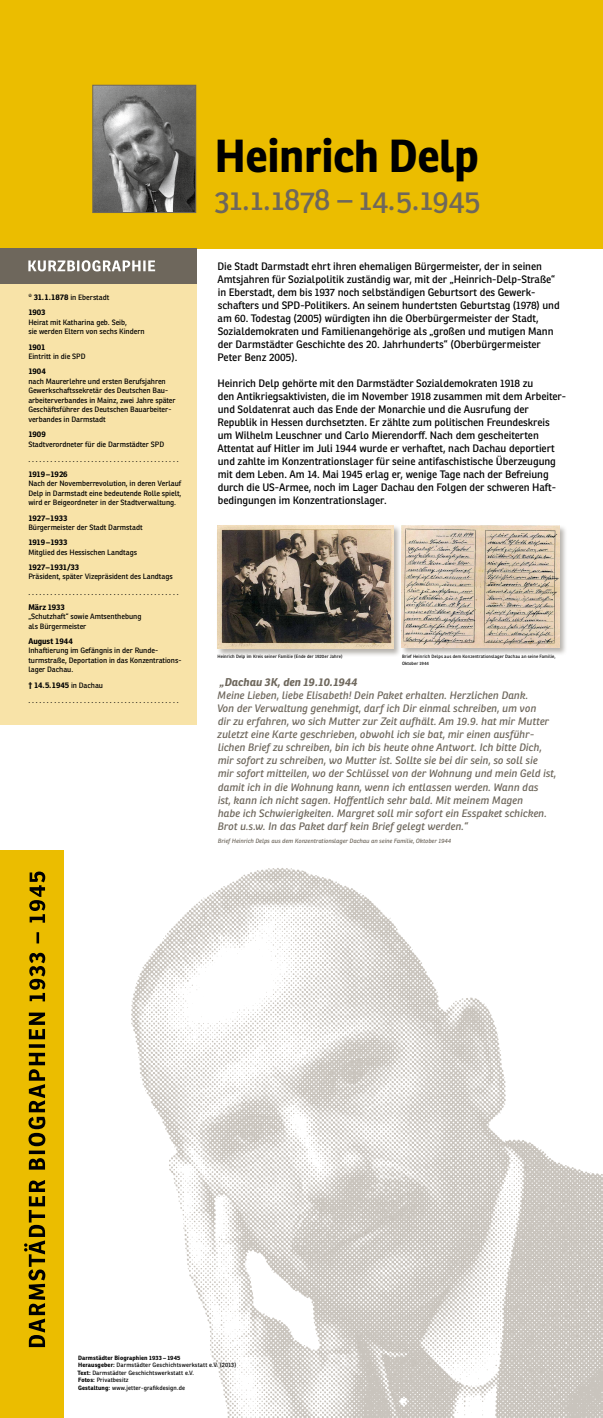
<style>
.page{position:relative;width:603px;height:1418px;background:#fff}
.page>*{position:absolute;margin:0;border:0;box-sizing:border-box;transform-origin:0 0}
.t1{font:700 45px "Ronnia";letter-spacing:-.01em;color:#000}
.t2{font:30px "Ronnia";letter-spacing:-.01em;color:#6e675c}
.t3{font:italic 700 11px "Ronnia";color:#6e675c}
.t4{font:10.5px/13px "Ronnia";letter-spacing:-.005em;color:#000}
.t5{font:italic 10.5px/13px "Ronnia";color:#6e675c}
.t6{font:700 8px "Ronnia";letter-spacing:-.015em;color:#000}
.t7{font:7.5px/9.5px "Ronnia";letter-spacing:-.005em;color:#000}
.t8{font:6px/7.5px "Ronnia";letter-spacing:.02em;color:#000}
.t9{font:italic 6px "Ronnia";letter-spacing:-.005em;color:#6e675c}
.t10{font:4.5px/6.5px "Ronnia";letter-spacing:.02em;color:#000}
.s1{font-weight:700;font-size:8px}
.s2{font-weight:400;font-size:7.5px}
.s3{font-weight:700}
</style>
<div class="page">
<img style="left:131px;top:868px;width:471px;height:549px">
<div style="left:0;top:0;width:602px;height:248px;background:#ebbd00"></div>
<div style="left:0;top:274px;width:196px;height:450px;background:#f8e3a8"></div>
<img style="left:94px;top:87px;width:100px;height:124px">
<div style="left:92px;top:85px;width:104px;height:128px;border:1px solid #6e675c"></div>
<div style="left:0;top:850px;width:64px;height:567px;background:#ebbd00"></div>
<div style="left:400px;top:524px;width:167px;height:132px;background:#6e675c;opacity:.5"></div>
<img style="left:401px;top:525px;width:158px;height:123px">
<div style="left:216px;top:524px;width:185px;height:133px;background:#6e675c;opacity:.5"></div>
<img style="left:217px;top:525px;width:176px;height:124px">
<svg style="left:24px;top:871px;width:21px;height:475px"></svg>
<div style="left:0;top:248px;width:196px;height:35px;background:#6e675c"></div>
<svg style="left:28px;top:260px;width:127px;height:11px"></svg>
<p class="t7" style="left:28px;top:293px;width:82px"><span class="s1">* 31.1.1878</span> in Eberstadt</p>
<p class="t6" style="left:28px;top:307px;width:19px">1903</p>
<p class="t7" style="left:28px;top:317px;width:118px">Heirat mit Katharina geb. Seib,<br>sie werden Eltern von sechs Kindern</p>
<p class="t6" style="left:28px;top:342px;width:19px">1901</p>
<p class="t7" style="left:28px;top:352px;width:59px">Eintritt in die SPD</p>
<p class="t6" style="left:28px;top:366px;width:19px">1904</p>
<p class="t7" style="left:28px;top:376px;width:149px">nach Maurerlehre und ersten Berufsjahren Gewerkschaftssekretär des Deutschen Bau&shy;arbeiterverbandes in Mainz, zwei Jahre später Geschäftsführer des Deutschen Bauarbeiter&shy;verbandes in Darmstadt</p>
<p class="t6" style="left:28px;top:429px;width:19px">1909</p>
<p class="t7" style="left:28px;top:436px;width:152px;line-height:15.2px">Stadtverordneter für die Darmstädter SPD<br>. . . . . . . . . . . . . . . . . . . . . . . . . . . . . . . . . . . . . . . . .</p>
<p class="t6" style="left:28px;top:469px;width:41px">1919 –1926</p>
<p class="t7" style="left:28px;top:479px;width:154px;text-align:justify">Nach der Novemberrevolution, in deren Verlauf Delp in Darmstadt eine bedeutende Rolle spielt, wird er Beigeordneter in der Stadtverwaltung.</p>
<p class="t6" style="left:28px;top:512px;width:41px">1927–1933</p>
<p class="t7" style="left:28px;top:522px;width:116px">Bürgermeister der Stadt Darmstadt</p>
<p class="t6" style="left:28px;top:537px;width:41px">1919 –1933</p>
<p class="t7" style="left:28px;top:547px;width:110px">Mitglied des Hessischen Landtags</p>
<p class="t6" style="left:28px;top:562px;width:52px">1927–1931/33</p>
<p class="t7" style="left:28px;top:569px;width:152px;line-height:15.2px">Präsident, später Vizepräsident des Landtags<br>. . . . . . . . . . . . . . . . . . . . . . . . . . . . . . . . . . . . . . . . .</p>
<p class="t6" style="left:28px;top:602px;width:38px">März 1933</p>
<p class="t7" style="left:28px;top:612px;width:114px">„Schutzhaft“ sowie Amtsenthebung als Bürgermeister</p>
<p class="t6" style="left:28px;top:636px;width:46px">August 1944</p>
<p class="t7" style="left:28px;top:646px;width:154px">Inhaftierung im Gefängnis in der Runde&shy;turmstraße, Deportation in das Konzentrations&shy;lager Dachau.</p>
<p class="t6" style="left:28px;top:679px;width:76px">† 14.5.1945 <span class="s2">in Dachau</span></p>
<p class="t7" style="left:28px;top:695px;width:152px">. . . . . . . . . . . . . . . . . . . . . . . . . . . . . . . . . . . . . . . . .</p>
<h1 class="t1" style="left:214px;top:127px;width:266px">Heinrich Delp</h1>
<h2 class="t2" style="left:214px;top:180px;width:267px">31.1.1878 – 14.5.1945</h2>
<p class="t4" style="left:217px;top:260px;width:344px">Die Stadt Darmstadt ehrt ihren ehemaligen Bürgermeister, der in seinen Amtsjahren für Sozialpolitik zuständig war, mit der „Heinrich-Delp-Straße“ in Eberstadt, dem bis 1937 noch selbständigen Geburtsort des Gewerk&shy;schafters und SPD-Politikers. An seinem hundertsten Geburtstag (1978) und am 60. Todestag (2005) würdigten ihn die Oberbürgermeister der Stadt, Sozialdemokraten und Familienangehörige als „großen und mutigen Mann der Darmstädter Geschichte des 20. Jahrhunderts“ (Oberbürgermeister Peter Benz 2005).</p>
<p class="t4" style="left:217px;top:377px;width:350px">Heinrich Delp gehörte mit den Darmstädter Sozialdemokraten 1918 zu<br>den Antikriegsaktivisten, die im November 1918 zusammen mit dem Arbeiter&shy;und Soldatenrat auch das Ende der Monarchie und die Ausrufung der Republik in Hessen durchsetzten. Er zählte zum politischen Freundeskreis um Wilhelm Leuschner und Carlo Mierendorff. Nach dem gescheiterten Attentat auf Hitler im Juli 1944 wurde er verhaftet, nach Dachau deportiert und zahlte im Konzentrationslager für seine antifaschistische Überzeugung mit dem Leben. Am 14. Mai 1945 erlag er, wenige Tage nach der Befreiung durch die US-Armee, noch im Lager Dachau den Folgen der schweren Haft&shy;bedingungen im Konzentrationslager.</p>
<p class="t10" style="left:217px;top:653px;width:126px">Heinrich Delp im Kreis seiner Familie (Ende der 1920er Jahre)</p>
<p class="t10" style="left:402px;top:653px;width:155px">Brief Heinrich Delps aus dem Konzentrationslager Dachau an seine Familie,<br>Oktober 1944</p>
<p class="t3" style="left:220px;top:675px;width:139px">„Dachau 3K, den 19.10.1944</p>
<p class="t5" style="left:217px;top:689px;width:340px">Meine Lieben, liebe Elisabeth! Dein Paket erhalten. Herzlichen Dank.<br>Von der Verwaltung genehmigt, darf ich Dir einmal schreiben, um von<br>dir zu erfahren, wo sich Mutter zur Zeit aufhält. Am 19.9. hat mir Mutter zuletzt eine Karte geschrieben, obwohl ich sie bat, mir einen ausführ&shy;lichen Brief zu schreiben, bin ich bis heute ohne Antwort. Ich bitte Dich, mir sofort zu schreiben, wo Mutter ist. Sollte sie bei dir sein, so soll sie<br>mir sofort mitteilen, wo der Schlüssel von der Wohnung und mein Geld ist, damit ich in die Wohnung kann, wenn ich entlassen werden. Wann das<br>ist, kann ich nicht sagen. Hoffentlich sehr bald. Mit meinem Magen<br>habe ich Schwierigkeiten. Margret soll mir sofort ein Esspaket schicken.<br>Brot u.s.w. In das Paket darf kein Brief gelegt werden.“</p>
<p class="t9" style="left:218px;top:836px;width:235px">Brief Heinrich Delps aus dem Konzentrationslager Dachau an seine Familie, Oktober 1944</p>
<p class="t8" style="left:78px;top:1353px;width:160px"><span class="s3">Darmstädter Biographien 1933 – 1945<br>Herausgeber:</span> Darmstädter Geschichtswerkstatt e.V. (2013)<br><span class="s3">Text:</span> Darmstädter Geschichtswerkstatt e.V.<br><span class="s3">Fotos:</span> Privatbesitz<br><span class="s3">Gestaltung:</span> www.jetter-grafikdesign.de</p>
</div>
